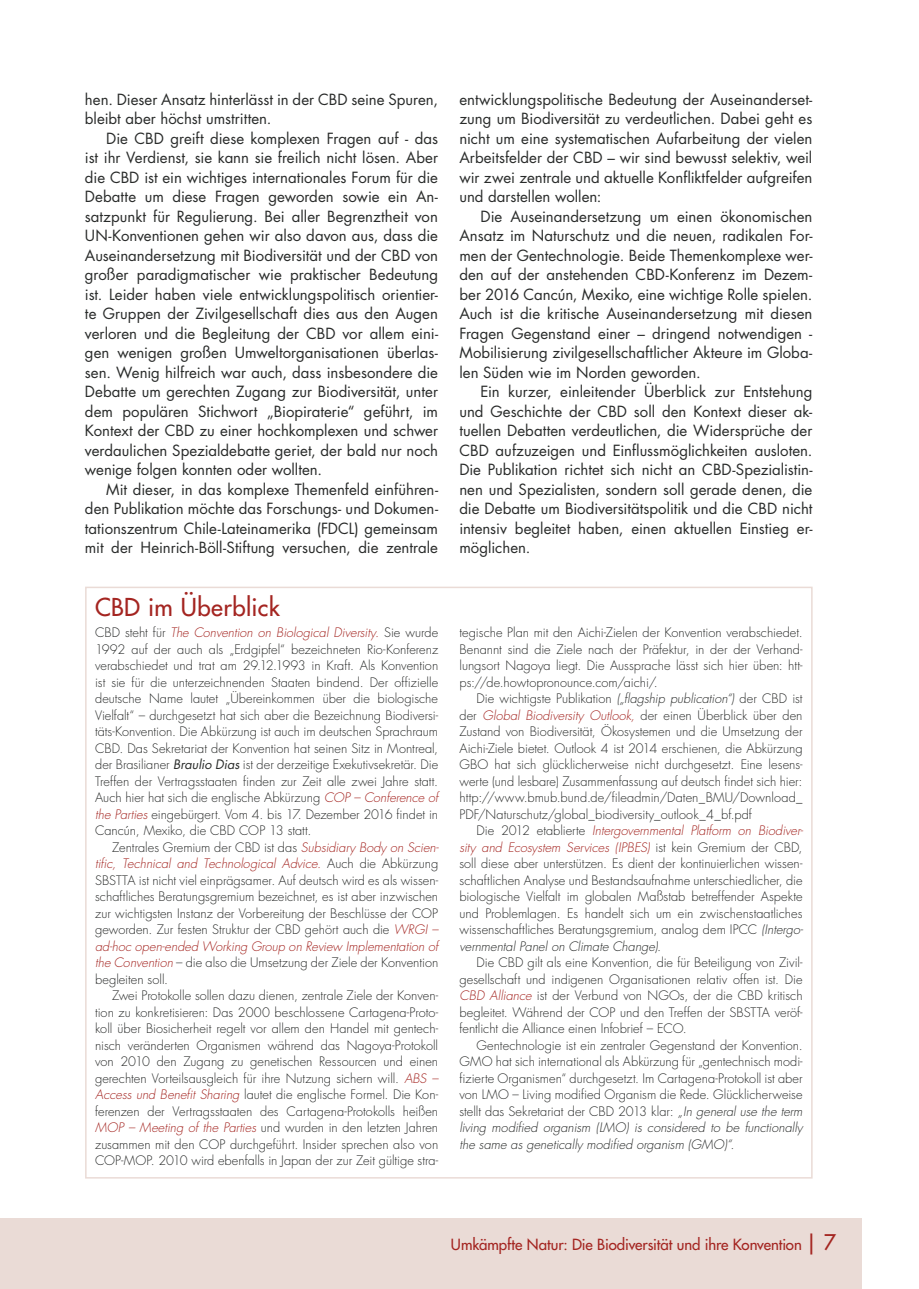
<style>
.page{position:relative;width:919px;height:1289px;background:#fff}
.page>*{position:absolute;margin:0;border:0;box-sizing:border-box;transform-origin:0 0}
.t1{font:500 24px "Futura Com";letter-spacing:.015em;color:#a42521}
.t2{font:15px/19.5px "Futura Std";color:#292b2a;text-align:justify}
.t3{font:500 15px "Futura Com";letter-spacing:-.005em;color:#a42521}
.t4{font:300 12.75px/16.5px "Futura Std";color:#292b2a;text-align:justify}
.s1{font-style:italic;color:#a42521}
.s2{font-weight:400;font-style:italic}
.s3{font-style:italic}
.s4{font-size:21px}
</style>
<div class="page">
<div style="left:0;top:1218px;width:861px;height:70px;background:#eadbd6"></div>
<p class="t2" style="left:85px;top:90px;width:354px">hen. Dieser Ansatz hinterlässt in der CBD seine Spuren, bleibt aber höchst umstritten.</p>
<p class="t2" style="left:85px;top:129px;width:354px;text-indent:21px">Die CBD greift diese komplexen Fragen auf - das ist ihr Verdienst, sie kann sie freilich nicht lösen. Aber die CBD ist ein wichtiges internationales Forum für die Debatte um diese Fragen geworden sowie ein An&shy;satzpunkt für Regulierung. Bei aller Begrenztheit von UN-Konventionen gehen wir also davon aus, dass die Auseinandersetzung mit Biodiversität und der CBD von großer paradigmatischer wie praktischer Bedeutung ist. Leider haben viele entwicklungspolitisch orientier&shy;te Gruppen der Zivilgesellschaft dies aus den Augen verloren und die Begleitung der CBD vor allem eini&shy;gen wenigen großen Umweltorganisationen überlas&shy;sen. Wenig hilfreich war auch, dass insbesondere die Debatte um gerechten Zugang zur Biodiversität, unter dem populären Stichwort „Biopiraterie“ geführt, im Kontext der CBD zu einer hochkomplexen und schwer verdaulichen Spezialdebatte geriet, der bald nur noch wenige folgen konnten oder wollten.</p>
<p class="t2" style="left:85px;top:480px;width:354px;text-indent:21px">Mit dieser, in das komplexe Themenfeld einführen&shy;den Publikation möchte das Forschungs- und Dokumen&shy;tationszentrum Chile-Lateinamerika (FDCL) gemeinsam mit der Heinrich-Böll-Stiftung versuchen, die zentrale</p>
<h1 class="t1" style="left:95px;top:595px;width:186px">CBD im Überblick</h1>
<p class="t4" style="left:95px;top:625px;width:344px">CBD steht für <span class="s1">The Convention on Biological Diversity.</span> Sie wurde 1992 auf der auch als „Erdgipfel“ bezeichneten Rio-Konferenz verabschiedet und trat am 29.12.1993 in Kraft. Als Konvention ist sie für die unterzeichnenden Staaten bindend. Der offizielle deutsche Name lautet „Übereinkommen über die biologische Vielfalt“ – durchgesetzt hat sich aber die Bezeichnung Biodiversi&shy;täts-Konvention. Die Abkürzung ist auch im deutschen Sprachraum CBD. Das Sekretariat der Konvention hat seinen Sitz in Montreal, der Brasilianer <span class="s2">Braulio Dias</span> ist der derzeitige Exekutivsekretär. Die Treffen der Vertragsstaaten finden zur Zeit alle zwei Jahre statt.<br>Auch hier hat sich die englische Abkürzung <span class="s1">COP – Conference of the Parties</span> eingebürgert. Vom 4. bis 17. Dezember 2016 findet in Cancún, Mexiko, die CBD COP 13 statt.</p>
<p class="t4" style="left:95px;top:839px;width:345px;text-indent:17px">Zentrales Gremium der CBD ist das <span class="s1">Subsidiary Body on Scien&shy;tific, Technical and Technological Advice.</span> Auch die Abkürzung SBSTTA ist nicht viel einprägsamer. Auf deutsch wird es als wissen&shy;schaftliches Beratungsgremium bezeichnet, es ist aber inzwischen zur wichtigsten Instanz der Vorbereitung der Beschlüsse der COP geworden. Zur festen Struktur der CBD gehört auch die <span class="s1">WRGI – ad-hoc open-ended Working Group on Review Implementation of the Convention</span> – die also die Umsetzung der Ziele der Konvention begleiten soll.</p>
<p class="t4" style="left:95px;top:988px;width:344px;text-indent:17px">Zwei Protokolle sollen dazu dienen, zentrale Ziele der Konven&shy;tion zu konkretisieren: Das 2000 beschlossene Cartagena-Proto&shy;koll über Biosicherheit regelt vor allem den Handel mit gentech&shy;nisch veränderten Organismen während das Nagoya-Protokoll von 2010 den Zugang zu genetischen Ressourcen und einen gerechten Vorteilsausgleich für ihre Nutzung sichern will. <span class="s1">ABS – Access und Benefit Sharing</span> lautet die englische Formel. Die Kon&shy;ferenzen der Vertragsstaaten des Cartagena-Protokolls heißen <span class="s1">MOP – Meeting of the Parties</span> und wurden in den letzten Jahren zusammen mit den COP durchgeführt. Insider sprechen also von COP-MOP. 2010 wird ebenfalls in Japan der zur Zeit gültige stra-</p>
<p class="t2" style="left:459px;top:90px;width:354px">entwicklungspolitische Bedeutung der Auseinanderset&shy;zung um Biodiversität zu verdeutlichen. Dabei geht es nicht um eine systematischen Aufarbeitung der vielen Arbeitsfelder der CBD – wir sind bewusst selektiv, weil wir zwei zentrale und aktuelle Konfliktfelder aufgreifen und darstellen wollen:</p>
<p class="t2" style="left:459px;top:207px;width:354px;text-indent:21px">Die Auseinandersetzung um einen ökonomischen Ansatz im Naturschutz und die neuen, radikalen For&shy;men der Gentechnologie. Beide Themenkomplexe wer&shy;den auf der anstehenden CBD-Konferenz im Dezem&shy;ber 2016 Cancún, Mexiko, eine wichtige Rolle spielen.<br>Auch ist die kritische Auseinandersetzung mit diesen Fragen Gegenstand einer – dringend notwendigen - Mobilisierung zivilgesellschaftlicher Akteure im Globa&shy;len Süden wie im Norden geworden.</p>
<p class="t2" style="left:459px;top:383px;width:355px;text-indent:21px">Ein kurzer, einleitender Überblick zur Entstehung und Geschichte der CBD soll den Kontext dieser ak&shy;tuellen Debatten verdeutlichen, die Widersprüche der CBD aufzuzeigen und Einflussmöglichkeiten ausloten.<br>Die Publikation richtet sich nicht an CBD-Spezialistin&shy;nen und Spezialisten, sondern soll gerade denen, die die Debatte um Biodiversitätspolitik und die CBD nicht intensiv begleitet haben, einen aktuellen Einstieg er&shy;möglichen.</p>
<p class="t4" style="left:459px;top:625px;width:344px">tegische Plan mit den Aichi-Zielen der Konvention verabschiedet.<br>Benannt sind die Ziele nach der Präfektur, in der der Verhand&shy;lungsort Nagoya liegt. Die Aussprache lässt sich hier üben: htt&shy;ps://de.howtopronounce.com/aichi/.</p>
<p class="t4" style="left:459px;top:691px;width:344px;text-indent:17px">Die wichtigste Publikation <span class="s3">(„flagship publication“)</span> der CBD ist der <span class="s1">Global Biodiversity Outlook,</span> der einen Überblick über den Zustand von Biodiversität, Ökosystemen und die Umsetzung der Aichi-Ziele bietet. Outlook 4 ist 2014 erschienen, die Abkürzung GBO hat sich glücklicherweise nicht durchgesetzt. Eine lesens&shy;werte (und lesbare) Zusammenfassung auf deutsch findet sich hier: http://www.bmub.bund.de/fileadmin/Daten_BMU/Download_ PDF/Naturschutz/global_biodiversity_outlook_4_bf.pdf</p>
<p class="t4" style="left:459px;top:823px;width:345px;text-indent:17px">Die 2012 etablierte <span class="s1">Intergovernmental Platform on Biodiver&shy;sity and Ecosystem Services (IPBES)</span> ist kein Gremium der CBD, soll diese aber unterstützen. Es dient der kontinuierlichen wissen&shy;schaftlichen Analyse und Bestandsaufnahme unterschiedlicher, die biologische Vielfalt im globalen Maßstab betreffender Aspekte und Problemlagen. Es handelt sich um ein zwischenstaatliches wissenschaftliches Beratungsgremium, analog dem IPCC <span class="s3">(Intergo&shy;vernmental Panel on Climate Change).</span></p>
<p class="t4" style="left:459px;top:955px;width:344px;text-indent:17px">Die CBD gilt als eine Konvention, die für Beteiligung von Zivil&shy;gesellschaft und indigenen Organisationen relativ offen ist. Die <span class="s1">CBD Alliance</span> ist der Verbund von NGOs, der die CBD kritisch begleitet. Während der COP und den Treffen der SBSTTA veröf&shy;fentlicht die Alliance einen Infobrief – ECO.</p>
<p class="t4" style="left:459px;top:1037px;width:345px;text-indent:17px">Gentechnologie ist ein zentraler Gegenstand der Konvention.<br>GMO hat sich international als Abkürzung für „gentechnisch modi&shy;fizierte Organismen“ durchgesetzt. Im Cartagena-Protokoll ist aber von LMO – Living modified Organism die Rede. Glücklicherweise stellt das Sekretariat der CBD 2013 klar: <span class="s3">„In general use the term living modified organism (LMO) is considered to be functionally the same as genetically modified organism (GMO)“.</span></p>
<p class="t3" style="left:451px;top:1236px;width:386px">Umkämpfte Natur: Die Biodiversität und ihre Konvention <span class="s4">| 7</span></p>
</div>
